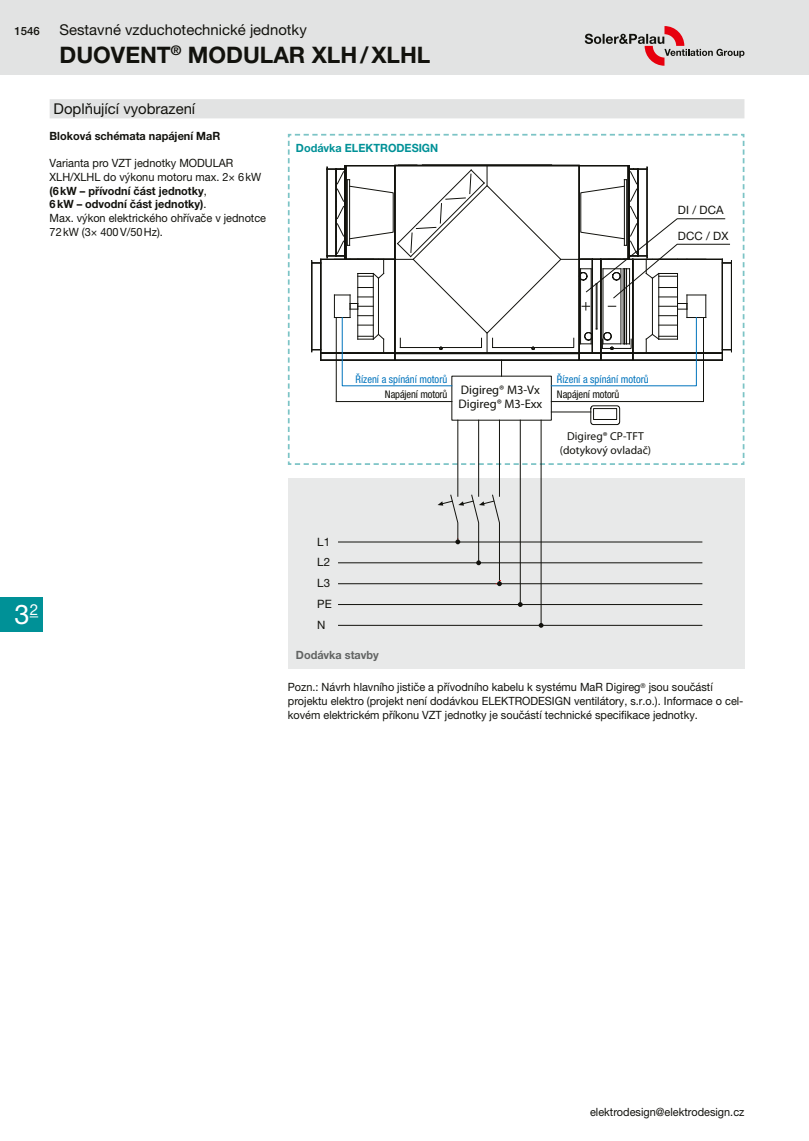
<style>
.page{position:relative;width:809px;height:1141px;background:#fff}
.page>*{position:absolute;margin:0;border:0;box-sizing:border-box;transform-origin:0 0}
.t1{font:27.12px "Helvetica Neue LT Pro";color:#fff}
.t2{font:700 22.75px "Helvetica Neue LT Pro";color:#12120d}
.t3{font:14.88px "Helvetica Neue LT Pro";color:#12120d}
.t4{font:12.42px/14.2px "Myriad Pro";color:#12120d}
.t5{font:11.55px/13.8px "Myriad Pro";letter-spacing:.005em;color:#12120d;text-align:center}
.t6{font:11.55px/20.8px "Helvetica Neue LT Pro";letter-spacing:.005em;color:#12120d}
.t7{font:11.38px/13.7px "Helvetica Neue LT Pro";color:#12120d;scale:.96 1}
.t8{font:700 11.38px "Helvetica Neue LT Pro";color:#12120d;scale:.96 1}
.t9{font:700 11.38px "Helvetica Neue LT Pro";color:#009197;scale:.96 1}
.t10{font:700 11.38px "Helvetica Neue LT Pro";color:#626463;scale:.96 1}
.t11{font:500 11.38px "Helvetica Neue LT Pro";color:#12120d}
.t12{font:condensed 10.5px "Helvetica Neue LT Pro";color:#0074bd}
.t13{font:condensed 10.5px "Helvetica Neue LT Pro";letter-spacing:-.01em;color:#12120d}
.s1{font-weight:700}
</style>
<div class="page">
<div style="left:0;top:0;width:809px;height:74px;background:#e2e3e3"></div>
<svg style="left:584px;top:26px;width:160px;height:40px"></svg>
<div style="left:0;top:597px;width:42px;height:35px;background:#009197"></div>
<div style="left:288px;top:478px;width:456px;height:190px;background:#e8e9e9"></div>
<div style="left:50px;top:99px;width:694px;height:19px;background:#e2e3e3"></div>
<hr style="left:338px;top:542px;width:364px;height:1px;background:#12120d">
<hr style="left:338px;top:562px;width:364px;height:1px;background:#12120d">
<hr style="left:338px;top:583px;width:364px;height:1px;background:#12120d">
<hr style="left:338px;top:604px;width:364px;height:1px;background:#12120d">
<hr style="left:338px;top:625px;width:364px;height:1px;background:#12120d">
<hr style="left:457px;top:420px;width:1px;height:76px;background:#12120d">
<hr style="left:478px;top:420px;width:1px;height:76px;background:#12120d">
<hr style="left:499px;top:420px;width:1px;height:76px;background:#12120d">
<hr style="left:520px;top:420px;width:1px;height:185px;background:#12120d">
<hr style="left:540px;top:420px;width:1px;height:205px;background:#12120d">
<svg style="left:437px;top:494px;width:65px;height:92px"></svg>
<svg style="left:518px;top:602px;width:4px;height:5px"></svg>
<svg style="left:538px;top:623px;width:5px;height:5px"></svg>
<svg style="left:288px;top:134px;width:456px;height:331px"></svg>
<p class="t11" style="left:14px;top:25px;width:27px">1546</p>
<h3 class="t3" style="left:60px;top:21px;width:249px">Sestavné vzduchotechnické jednotky</h3>
<h2 class="t2" style="left:60px;top:41px;width:372px">DUOVENT<sup>®</sup> MODULAR XLH/XLHL</h2>
<h3 class="t3" style="left:54px;top:100px;width:143px">Doplňující vyobrazení</h3>
<p class="t8" style="left:50px;top:129px;width:179px">Bloková schémata napájení MaR</p>
<p class="t7" style="left:50px;top:156px;width:227px">Varianta pro VZT jednotky MODULAR<br>XLH/XLHL do výkonu motoru max. 2× 6kW <span class="s1">(6kW – přívodní část jednotky</span>,<br><span class="s1">6kW – odvodní část jednotky)</span>.<br>Max. výkon elektrického ohřívače v jednotce<br>72kW (3× 400V/50Hz).</p>
<p class="t9" style="left:296px;top:141px;width:150px">Dodávka ELEKTRODESIGN</p>
<p class="t6" style="left:678px;top:199px;width:47px">DI / DCA</p>
<p class="t6" style="left:678px;top:225px;width:52px">DCC / DX</p>
<h1 class="t1" style="left:15px;top:598px;width:25px">3<sup>2</sup></h1>
<p class="t12" style="left:355px;top:373px;width:93px">Řízení a spínání motorů</p>
<p class="t13" style="left:385px;top:388px;width:64px">Napájení motorů</p>
<p class="t4" style="left:458px;top:383px;width:85px">Digireg® M3-Vx<br>Digireg® M3-Exx</p>
<p class="t12" style="left:557px;top:373px;width:93px">Řízení a spínání motorů</p>
<p class="t13" style="left:557px;top:388px;width:64px">Napájení motorů</p>
<p class="t5" style="left:559px;top:429px;width:93px">Digireg® CP-TFT (dotykový ovladač)</p>
<p class="t6" style="left:317px;top:531px;width:16px">L1<br>L2<br>L3<br>PE<br>N</p>
<p class="t10" style="left:296px;top:648px;width:88px">Dodávka stavby</p>
<p class="t7" style="left:288px;top:680px;width:476px">Pozn.: Návrh hlavního jističe a přívodního kabelu k systému MaR Digireg<sup>®</sup> jsou součástí projektu elektro (projekt není dodávkou ELEKTRODESIGN ventilátory, s.r.o.). Informace o cel&shy;kovém elektrickém příkonu VZT jednotky je součástí technické specifikace jednotky.</p>
<p class="t7" style="left:590px;top:1105px;width:162px">elektrodesign@elektrodesign.cz</p>
</div>
